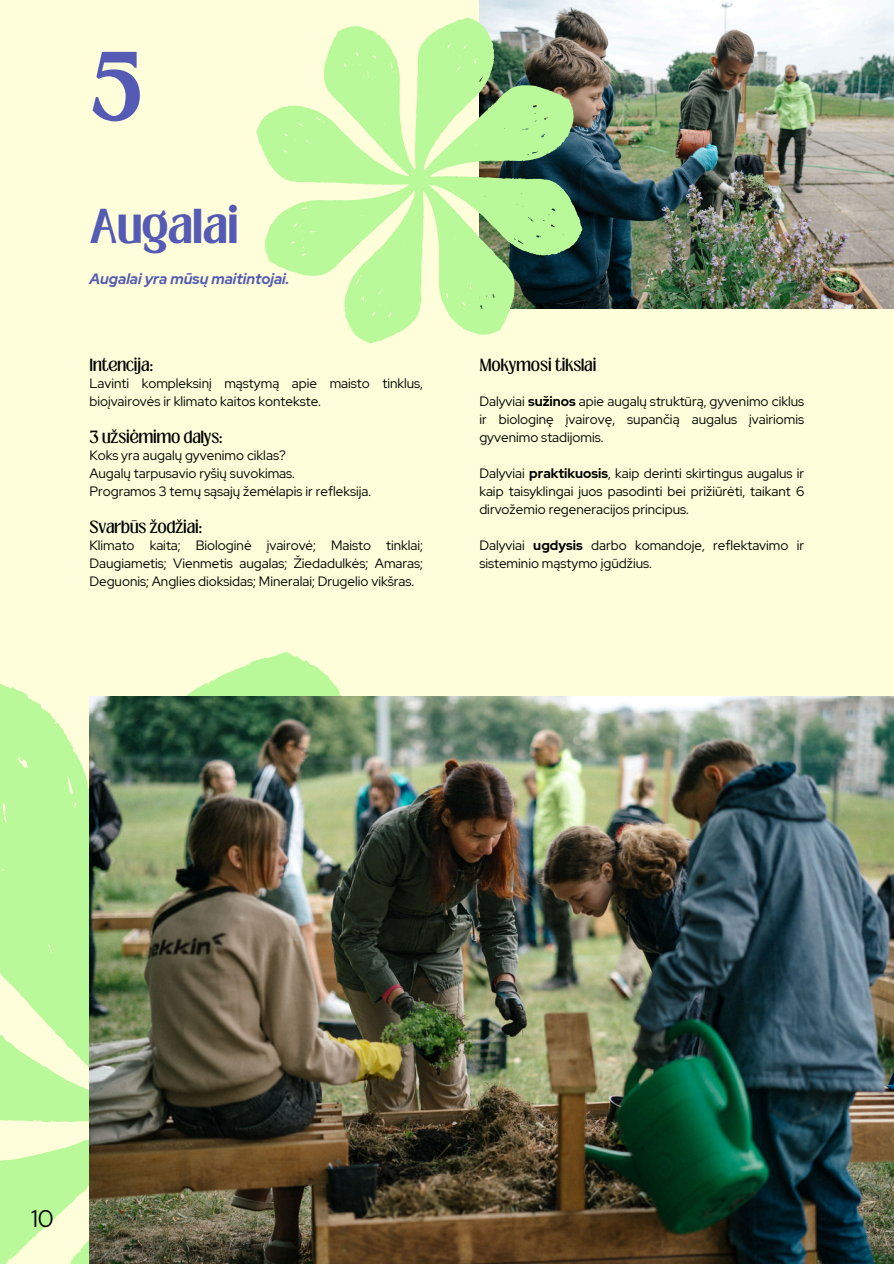
<style>
.page{position:relative;width:894px;height:1264px;background:#fff}
.page>*{position:absolute;margin:0;border:0;box-sizing:border-box;transform-origin:0 0}
.t1{font:700 75px "Loubag";color:#555bb4}
.t2{font:700 37.5px "Loubag";color:#555bb4}
.t3{font:24px "Red Hat Display";color:#000}
.t4{font:italic 700 15px "Red Hat Display";color:#555bb4}
.t5{font:13.5px/18px "Red Hat Display";color:#000;text-align:justify}
.t6{font:13.5px "Loubag";color:#000}
.s1{font-weight:700}
</style>
<div class="page">
<div style="left:0;top:0;width:893px;height:1263px;background:#feffda"></div>
<svg style="left:0;top:652px;width:341px;height:611px;fill:#b9f99a"></svg>
<img style="left:479px;top:0;width:414px;height:308px">
<img style="left:89px;top:696px;width:804px;height:567px">
<svg style="left:256px;top:17px;width:326px;height:326px;fill:#b9f99a"></svg>
<p class="t1" style="left:89px;top:27px;width:55px">5</p>
<h1 class="t2" style="left:89px;top:196px;width:151px">Augalai</h1>
<p class="t4" style="left:89px;top:268px;width:201px">Augalai yra mūsų maitintojai.</p>
<h2 class="t6" style="left:89px;top:354px;width:65px">Intencija:</h2>
<p class="t5" style="left:89px;top:374px;width:335px">Lavinti kompleksinį mąstymą apie maisto tinklus, bioįvairovės ir klimato kaitos kontekste.</p>
<p class="t6" style="left:89px;top:426px;width:135px">3 užsiėmimo dalys:</p>
<p class="t5" style="left:89px;top:446px;width:198px">Koks yra augalų gyvenimo ciklas?</p>
<p class="t5" style="left:89px;top:464px;width:207px">Augalų tarpusavio ryšių suvokimas.</p>
<p class="t5" style="left:89px;top:482px;width:283px">Programos 3 temų sąsajų žemėlapis ir refleksija.</p>
<p class="t6" style="left:89px;top:516px;width:114px">Svarbūs žodžiai:</p>
<p class="t5" style="left:89px;top:536px;width:335px">Klimato kaita; Biologinė įvairovė; Maisto tinklai; Daugiametis; Vienmetis augalas; Žiedadulkės; Amaras; Deguonis; Anglies dioksidas; Mineralai; Drugelio vikšras.</p>
<p class="t6" style="left:479px;top:354px;width:118px">Mokymosi tikslai</p>
<p class="t5" style="left:479px;top:392px;width:326px">Dalyviai <span class="s1">sužinos</span> apie augalų struktūrą, gyvenimo ciklus ir biologinę įvairovę, supančią augalus įvairiomis gyvenimo stadijomis.</p>
<p class="t5" style="left:479px;top:464px;width:326px">Dalyviai <span class="s1">praktikuosis</span>, kaip derinti skirtingus augalus ir kaip taisyklingai juos pasodinti bei prižiūrėti, taikant 6 dirvožemio regeneracijos principus.</p>
<p class="t5" style="left:479px;top:536px;width:326px">Dalyviai <span class="s1">ugdysis</span> darbo komandoje, reflektavimo ir sisteminio mąstymo įgūdžius.</p>
<p class="t3" style="left:31px;top:1202px;width:24px">10</p>
</div>
